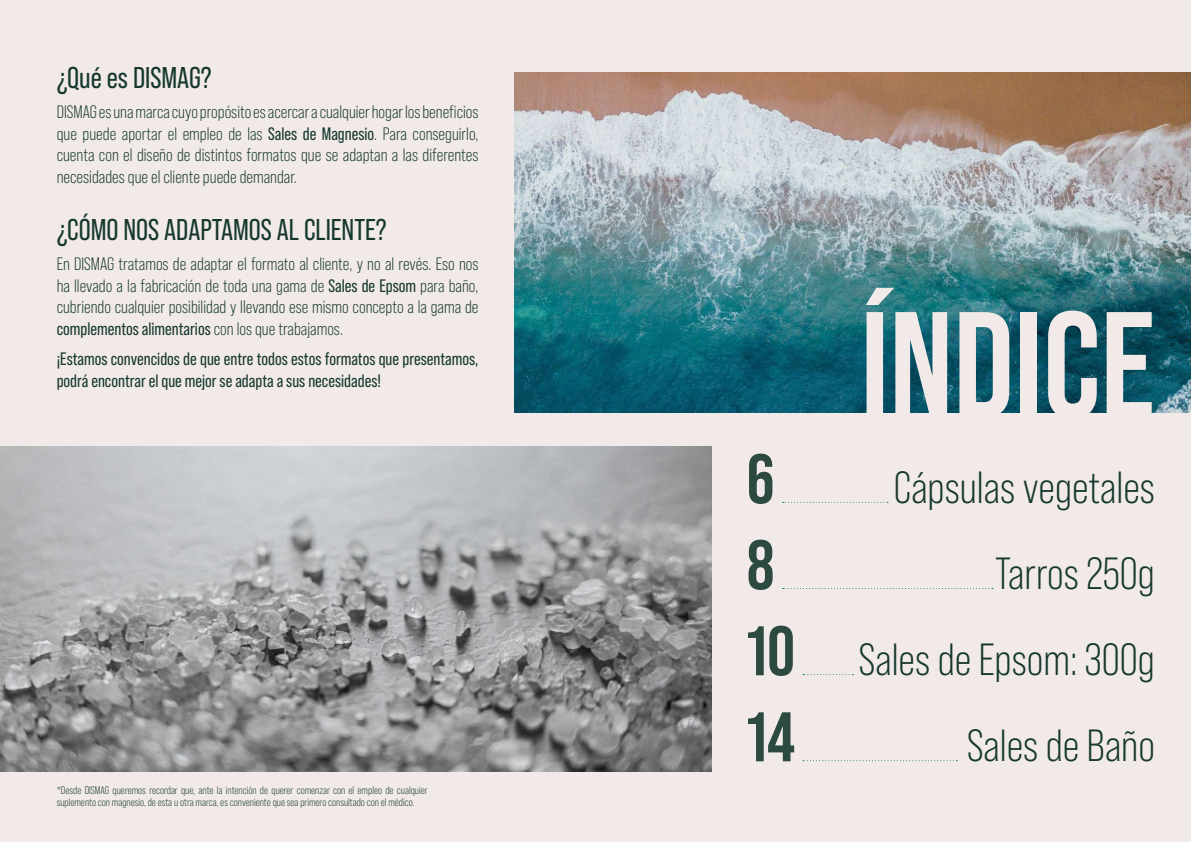
<style>
.page{position:relative;width:1191px;height:842px;background:#f1eae8}
.page>*{position:absolute;margin:0;border:0;box-sizing:border-box;transform-origin:0 0}
.t1{font:150px "Bebas Neue";color:#f1eae8}
.t2{font:700 70px/86px "Bebas Neue Pro";color:#16382d}
.t3{font:45px/86px "Bebas Neue Pro";color:#16382d;text-align:right}
.t4{font:30px "Bebas Neue Pro";color:#16382d}
.t5{font:18px/21.6px "Bebas Neue Pro";color:#16382d;text-align:justify}
.t6{font:18px/21.6px "Bebas Neue Pro";color:#16382d}
.t7{font:11px/12px "Bebas Neue Pro";color:#16382d}
.s1{font-style:inherit}
</style>
<div class="page">
<img style="left:514px;top:72px;width:677px;height:340px">
<img style="left:0;top:446px;width:711px;height:325px">
<svg style="left:782px;top:502px;width:106px;height:1px"></svg>
<svg style="left:782px;top:588px;width:211px;height:1px"></svg>
<svg style="left:803px;top:674px;width:50px;height:1px"></svg>
<svg style="left:803px;top:760px;width:154px;height:1px"></svg>
<h3 class="t4" style="left:57px;top:61px;width:157px">¿Qué es DISMAG?</h3>
<p class="t5" style="left:57px;top:101px;width:423px">DISMAG es una marca cuyo propósito es acercar a cualquier hogar los beneficios que puede aportar el empleo de las <span class="s1">Sales de Magnesio</span>. Para conseguirlo, cuenta con el diseño de distintos formatos que se adaptan a las diferentes necesidades que el cliente puede demandar.</p>
<h3 class="t4" style="left:57px;top:213px;width:331px">¿CÓMO NOS ADAPTAMOS AL CLIENTE?</h3>
<p class="t5" style="left:57px;top:253px;width:423px">En DISMAG tratamos de adaptar el formato al cliente, y no al revés. Eso nos ha llevado a la fabricación de toda una gama de <span class="s1">Sales de Epsom</span> para baño, cubriendo cualquier posibilidad y llevando ese mismo concepto a la gama de <span class="s1">complementos alimentarios</span> con los que trabajamos.</p>
<p class="t6" style="left:57px;top:348px;width:423px">¡Estamos convencidos de que entre todos estos formatos que presentamos, podrá encontrar el que mejor se adapta a sus necesidades!</p>
<p class="t7" style="left:57px;top:784px;width:372px">*Desde DISMAG queremos recordar que, ante la intención de querer comenzar con el empleo de cualquier suplemento con magnesio, de esta u otra marca, es conveniente que sea primero consultado con el médico.</p>
<h2 class="t2" style="left:746px;top:435px;width:50px">6<br>8<br>10<br>14</h2>
<h1 class="t1" style="left:860px;top:280px;width:296px">ÍNDICE</h1>
<h3 class="t3" style="left:859px;top:445px;width:298px">Cápsulas vegetales<br>Tarros 250g<br>Sales de Epsom: 300g<br>Sales de Baño</h3>
</div>
